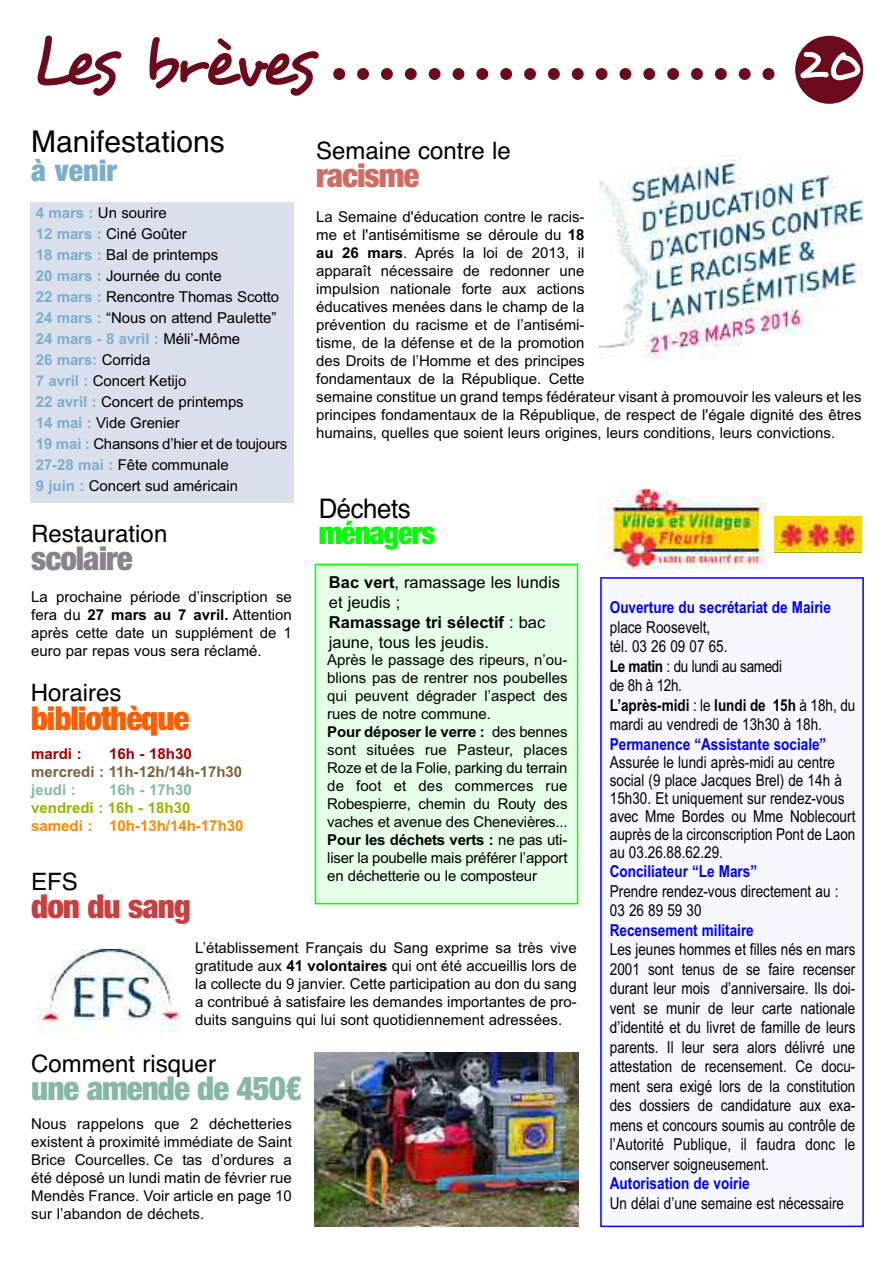
<style>
.page{position:relative;width:893px;height:1263px;background:#fff}
.page>*{position:absolute;margin:0;border:0;box-sizing:border-box;transform-origin:0 0}
.t1{font:72px "Desyrel";letter-spacing:-.09em;color:#6b0b1c}
.t2{font:54px "Desyrel";color:#fff}
.t3{font:900 condensed 33px "Helvetica Neue";letter-spacing:-.03em;color:#88b7a7}
.t4{font:900 condensed 33px "Helvetica Neue";letter-spacing:-.03em;color:#ff5c00}
.t5{font:900 condensed 33px "Helvetica Neue";letter-spacing:-.03em;color:#c93f3f}
.t6{font:900 condensed 33px "Helvetica Neue";letter-spacing:-.03em;color:#88848c}
.t7{font:900 condensed 33px "Helvetica Neue";letter-spacing:-.03em;color:#ce6d65}
.t8{font:900 condensed 31.5px "Helvetica Neue";letter-spacing:-.03em;color:#0f0;scale:.96 1}
.t9{font:30px "Helvetica";color:#000}
.t10{font:900 condensed 30px "Helvetica Neue";color:#7cadcd}
.t11{font:27px "Helvetica";letter-spacing:-.015em;color:#000;scale:.96 1}
.t12{font:24px "Helvetica";color:#000}
.t13{font:16.5px/19.5px "Arial Narrow";color:#000}
.t14{font:700 16.5px "Arial Narrow";color:#00f}
.t15{font:16.5px/19.8px "Arial";color:#000}
.t16{font:15px/18px "Arial";color:#000;text-align:justify}
.t17{font:700 15px "Arial";color:#78633d}
.t18{font:700 15px "Arial";color:#ff8700}
.t19{font:700 15px "Arial";color:#99b300}
.t20{font:700 15px "Arial";color:#9e0000}
.t21{font:700 15px "Arial";color:#88b7a7}
.s1{font-weight:700;color:#7cadcd}
.s2{font-weight:700}
</style>
<div class="page">
<div style="left:795px;top:36px;width:68px;height:68px;background:#6b0b1c;border-radius:50%"></div>
<svg style="left:333px;top:68px;width:418px;height:12px"></svg>
<svg style="left:762px;top:68px;width:12px;height:12px"></svg>
<div style="left:316px;top:565px;width:261px;height:338px;background:#e6ffe6"></div>
<div style="left:315px;top:564px;width:263px;height:340px;border:2px solid #0f0"></div>
<div style="left:30px;top:203px;width:263px;height:300px;background:#d9dfeb"></div>
<div style="left:602px;top:579px;width:260px;height:646px;background:#f7f7ff"></div>
<div style="left:600px;top:577px;width:264px;height:650px;border:2px solid #00f"></div>
<img style="left:774px;top:516px;width:87px;height:36px">
<img style="left:597px;top:490px;width:169px;height:79px">
<img style="left:315px;top:1052px;width:263px;height:174px">
<img style="left:600px;top:155px;width:263px;height:204px">
<img style="left:39px;top:949px;width:142px;height:82px">
<h1 class="t1" style="left:31px;top:17px;width:285px">Les brèves</h1>
<h3 class="t9" style="left:31px;top:124px;width:195px">Manifestations</h3>
<h3 class="t10" style="left:31px;top:145px;width:87px">à venir</h3>
<h3 class="t12" style="left:316px;top:136px;width:196px">Semaine contre le</h3>
<h3 class="t7" style="left:316px;top:148px;width:105px">racisme</h3>
<h2 class="t2" style="left:796px;top:28px;width:66px">20</h2>
<p class="t16" style="left:36px;top:202px;width:253px;line-height:21px;text-align:left"><span class="s1">4 mars :</span> Un sourire<br><span class="s1">12 mars :</span> Ciné Goûter<br><span class="s1">18 mars :</span> Bal de printemps<br><span class="s1">20 mars :</span> Journée du conte<br><span class="s1">22 mars :</span> Rencontre Thomas Scotto<br><span class="s1">24 mars :</span> “Nous on attend Paulette”<br><span class="s1">24 mars - 8 avril :</span> Méli’-Môme<br><span class="s1">26 mars:</span> Corrida<br><span class="s1">7 avril :</span> Concert Ketijo<br><span class="s1">22 avril :</span> Concert de printemps<br><span class="s1">14 mai :</span> Vide Grenier<br><span class="s1">19 mai :</span> Chansons d’hier et de toujours<br><span class="s1">27-28 mai :</span> Fête communale<br><span class="s1">9 juin :</span> Concert sud américain</p>
<p class="t16" style="left:316px;top:208px;width:547px;text-align:left">La Semaine d'éducation contre le racis-<br>me et l'antisémitisme se déroule du <span class="s2">18<br>au 26 mars</span>. Aprés la loi de 2013, il<br>apparaît nécessaire de redonner une<br>impulsion nationale forte aux actions<br>éducatives menées dans le champ de la<br>prévention du racisme et de l’antisémi-<br>tisme, de la défense et de la promotion<br>des Droits de l’Homme et des principes<br>fondamentaux de la République. Cette<br>semaine constitue un grand temps fédérateur visant à promouvoir les valeurs et les principes fondamentaux de la République, de respect de l'égale dignité des êtres humains, quelles que soient leurs origines, leurs conditions, leurs convictions.</p>
<h3 class="t12" style="left:31px;top:519px;width:138px">Restauration</h3>
<h3 class="t6" style="left:31px;top:531px;width:103px">scolaire</h3>
<p class="t16" style="left:31px;top:588px;width:262px">La prochaine période d’inscription se fera du <span class="s2">27 mars au 7 avril.</span> Attention après cette date un supplément de 1 euro par repas vous sera réclamé.</p>
<h3 class="t12" style="left:31px;top:679px;width:92px">Horaires</h3>
<h3 class="t4" style="left:31px;top:691px;width:160px">bibliothèque</h3>
<p class="t20" style="left:31px;top:745px;width:52px">mardi :</p>
<p class="t20" style="left:109px;top:745px;width:84px">16h - 18h30</p>
<p class="t17" style="left:31px;top:763px;width:212px">mercredi : 11h-12h/14h-17h30</p>
<p class="t21" style="left:31px;top:781px;width:46px">jeudi :</p>
<p class="t21" style="left:109px;top:781px;width:84px">16h - 17h30</p>
<p class="t19" style="left:31px;top:799px;width:161px">vendredi : 16h - 18h30</p>
<p class="t18" style="left:31px;top:817px;width:214px">samedi : 10h-13h/14h-17h30</p>
<h3 class="t12" style="left:31px;top:867px;width:48px">EFS</h3>
<h3 class="t5" style="left:31px;top:879px;width:161px">don du sang</h3>
<h3 class="t11" style="left:319px;top:493px;width:97px">Déchets</h3>
<h3 class="t8" style="left:319px;top:507px;width:123px">ménagers</h3>
<p class="t15" style="left:329px;top:572px;width:233px"><span class="s2">Bac vert</span>, ramassage les lundis et jeudis ;<br><span class="s2">Ramassage tri sélectif</span> : bac jaune, tous les jeudis.</p>
<p class="t16" style="left:327px;top:651px;width:242px;text-align:left">Après le passage des ripeurs, n’ou&shy;blions pas de rentrer nos poubelles qui peuvent dégrader l’aspect des rues de notre commune.<br><span class="s2">Pour déposer le verre :</span> des bennes sont situées rue Pasteur, places Roze et de la Folie, parking du terrain de foot et des commerces rue Robespierre, chemin du Routy des vaches et avenue des Chenevières...<br><span class="s2">Pour les déchets verts :</span> ne pas uti&shy;liser la poubelle mais préférer l’apport en déchetterie ou le composteur</p>
<p class="t16" style="left:195px;top:938px;width:383px">L’établissement Français du Sang exprime sa très vive gratitude aux <span class="s2">41 volontaires</span> qui ont été accueillis lors de la collecte du 9 janvier. Cette participation au don du sang a contribué à satisfaire les demandes importantes de pro&shy;duits sanguins qui lui sont quotidiennement adressées.</p>
<h3 class="t12" style="left:31px;top:1050px;width:186px">Comment risquer</h3>
<h3 class="t3" style="left:31px;top:1061px;width:272px">une amende de 450€</h3>
<p class="t16" style="left:31px;top:1114px;width:262px">Nous rappelons que 2 déchetteries existent à proximité immédiate de Saint Brice Courcelles. Ce tas d’ordures a été déposé un lundi matin de février rue Mendès France. Voir article en page 10 sur l’abandon de déchets.</p>
<p class="t14" style="left:610px;top:598px;width:223px">Ouverture du secrétariat de Mairie</p>
<p class="t13" style="left:610px;top:617px;width:247px">place Roosevelt,<br>tél. 03 26 09 07 65.<br><span class="s2">Le matin</span> : du lundi au samedi<br>de 8h à 12h.<br><span class="s2">L’après-midi</span> : le <span class="s2">lundi de 15h</span> à 18h, du mardi au vendredi de 13h30 à 18h.</p>
<p class="t14" style="left:610px;top:734px;width:218px">Permanence “Assistante sociale”</p>
<p class="t13" style="left:610px;top:753px;width:247px;line-height:18px">Assurée le lundi après-midi au centre social (9 place Jacques Brel) de 14h à 15h30. Et uniquement sur rendez-vous avec Mme Bordes ou Mme Noblecourt auprès de la circonscription Pont de Laon au 03.26.88.62.29.</p>
<p class="t14" style="left:610px;top:862px;width:149px">Conciliateur “Le Mars”</p>
<p class="t13" style="left:610px;top:881px;width:230px">Prendre rendez-vous directement au :<br>03 26 89 59 30</p>
<p class="t14" style="left:610px;top:920px;width:146px">Recensement militaire</p>
<p class="t13" style="left:610px;top:940px;width:247px;text-align:justify">Les jeunes hommes et filles nés en mars 2001 sont tenus de se faire recenser durant leur mois d’anniversaire. Ils doi&shy;vent se munir de leur carte nationale d’identité et du livret de famille de leurs parents. Il leur sera alors délivré une attestation de recensement. Ce docu&shy;ment sera exigé lors de la constitution des dossiers de candidature aux exa&shy;mens et concours soumis au contrôle de l’Autorité Publique, il faudra donc le conserver soigneusement.</p>
<p class="t14" style="left:610px;top:1174px;width:141px">Autorisation de voirie</p>
<p class="t13" style="left:610px;top:1193px;width:236px">Un délai d’une semaine est nécessaire</p>
</div>
